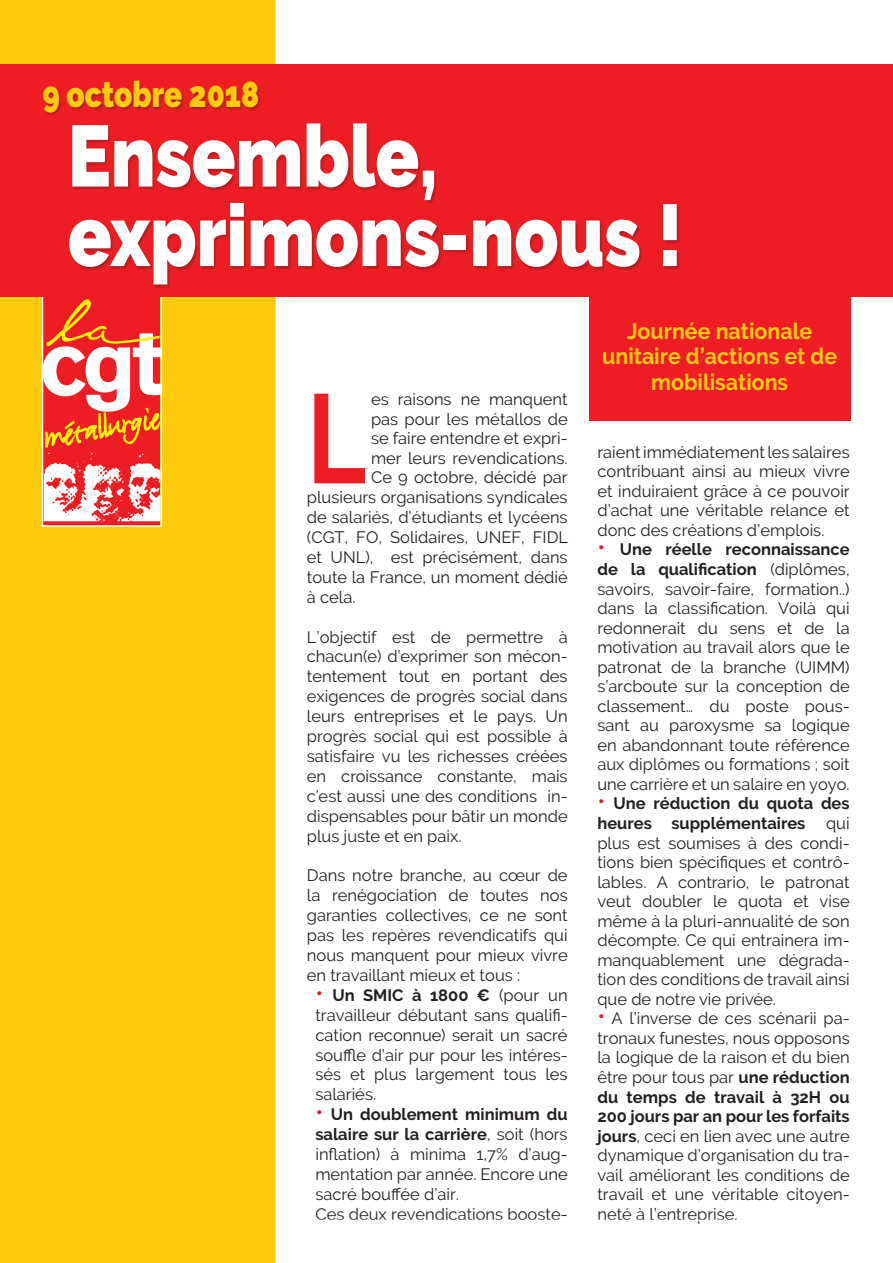
<style>
.page{position:relative;width:893px;height:1263px;background:#fff}
.page>*{position:absolute;margin:0;border:0;box-sizing:border-box;transform-origin:0 0}
.t1{font:700 126.3px "Raleway";color:#ee1d23;scale:.8 1}
.t2{font:900 86.4px "Raleway";color:#fff;scale:.83 1}
.t3{font:900 36px "Raleway";color:#feca0a;scale:.82 1}
.t4{font:700 22.5px/25.5px "Raleway";color:#feca0a;text-align:center;scale:.95 1}
.t5{font:16.5px/19.5px "Raleway";color:#231f20;text-align:justify}
.s1{font-size:22.5px;color:#d1232a}
.s2{font-weight:700}
</style>
<div class="page">
<div style="left:0;top:0;width:277px;height:1263px;background:#feca0a"></div>
<div style="left:44px;top:293px;width:116px;height:233px;background:#ee1d23"></div>
<svg style="left:45px;top:299px;width:114px;height:222px"></svg>
<div style="left:42px;top:293px;width:120px;height:234px;border:2px solid #fff"></div>
<div style="left:0;top:64px;width:893px;height:232px;background:#ee1d23"></div>
<div style="left:43px;top:81px;width:638px;height:207px;background:#231f20;opacity:.3"></div>
<div style="left:589px;top:286px;width:261px;height:135px;background:#ee1d23"></div>
<p class="t3" style="left:42px;top:73px;width:266px">9 octobre 2018</p>
<p class="t2" style="left:68px;top:106px;width:447px">Ensemble,</p>
<p class="t2" style="left:68px;top:185px;width:742px">exprimons-nous !</p>
<p class="t4" style="left:602px;top:318px;width:249px">Journée nationale unitaire d’actions et de mobilisations</p>
<p class="t1" style="left:307px;top:367px;width:75px">L</p>
<p class="t5" style="left:371px;top:390px;width:198px">es raisons ne manquent</p>
<p class="t5" style="left:371px;top:409px;width:198px">pas pour les métallos de</p>
<p class="t5" style="left:371px;top:429px;width:198px">se faire entendre et expri-</p>
<p class="t5" style="left:371px;top:448px;width:198px">mer leurs revendications.</p>
<p class="t5" style="left:371px;top:468px;width:198px">Ce 9 octobre, décidé par</p>
<p class="t5" style="left:307px;top:488px;width:262px">plusieurs organisations syndicales</p>
<p class="t5" style="left:307px;top:508px;width:262px">de salariés, d’étudiants et lycéens</p>
<p class="t5" style="left:307px;top:527px;width:263px">(CGT, FO, Solidaires, UNEF, FIDL</p>
<p class="t5" style="left:307px;top:547px;width:262px">et UNL), est précisément, dans</p>
<p class="t5" style="left:307px;top:567px;width:262px">toute la France, un moment dédié</p>
<p class="t5" style="left:307px;top:587px;width:50px">à cela.</p>
<p class="t5" style="left:307px;top:627px;width:262px;line-height:20px">L’objectif est de permettre à chacun(e) d’exprimer son mécon&shy;tentement tout en portant des exigences de progrès social dans leurs entreprises et le pays. Un progrès social qui est possible à satisfaire vu les richesses créées en croissance constante, mais c’est aussi une des conditions in&shy;dispensables pour bâtir un monde plus juste et en paix.</p>
<p class="t5" style="left:307px;top:865px;width:262px;line-height:20px">Dans notre branche, au cœur de la renégociation de toutes nos garanties collectives, ce ne sont pas les repères revendicatifs qui nous manquent pour mieux vivre en travaillant mieux et tous :</p>
<p class="t5" style="left:315px;top:985px;width:254px;line-height:20px"><span class="s1">•</span> <span class="s2">Un SMIC à 1800 €</span> (pour un travailleur débutant sans qualifi&shy;cation reconnue) serait un sacré souffle d’air pur pour les intéres&shy;sés et plus largement tous les salariés.</p>
<p class="t5" style="left:315px;top:1104px;width:254px;line-height:20px"><span class="s1">•</span> <span class="s2">Un doublement minimum du salaire sur la carrière</span>, soit (hors inflation) à minima 1,7% d’aug&shy;mentation par année. Encore une sacré bouffée d’air.</p>
<p class="t5" style="left:315px;top:1204px;width:254px">Ces deux revendications booste-</p>
<p class="t5" style="left:597px;top:442px;width:254px">raient immédiatement les salaires contribuant ainsi au mieux vivre et induiraient grâce à ce pouvoir d’achat une véritable relance et donc des créations d’emplois.</p>
<p class="t5" style="left:597px;top:540px;width:254px"><span class="s1">•</span> <span class="s2">Une réelle reconnaissance de la qualification</span> (diplômes, savoirs, savoir-faire, formation..) dans la classification. Voilà qui redonnerait du sens et de la motivation au travail alors que le patronat de la branche (UIMM) s’arcboute sur la conception de classement… du poste pous&shy;sant au paroxysme sa logique en abandonnant toute référence aux diplômes ou formations ; soit une carrière et un salaire en yoyo.</p>
<p class="t5" style="left:597px;top:794px;width:254px"><span class="s1">•</span> <span class="s2">Une réduction du quota des heures supplémentaires</span> qui plus est soumises à des condi&shy;tions bien spécifiques et contrô&shy;lables. A contrario, le patronat veut doubler le quota et vise même à la pluri-annualité de son décompte. Ce qui entrainera im&shy;manquablement une dégrada&shy;tion des conditions de travail ainsi que de notre vie privée.</p>
<p class="t5" style="left:597px;top:1009px;width:254px"><span class="s1">•</span> A l’inverse de ces scénarii pa&shy;tronaux funestes, nous opposons la logique de la raison et du bien être pour tous par <span class="s2">une réduction du temps de travail à 32H ou 200 jours par an pour les forfaits jours</span>, ceci en lien avec une autre dynamique d’organisation du tra&shy;vail améliorant les conditions de travail et une véritable citoyen&shy;neté à l’entreprise.</p>
</div>
